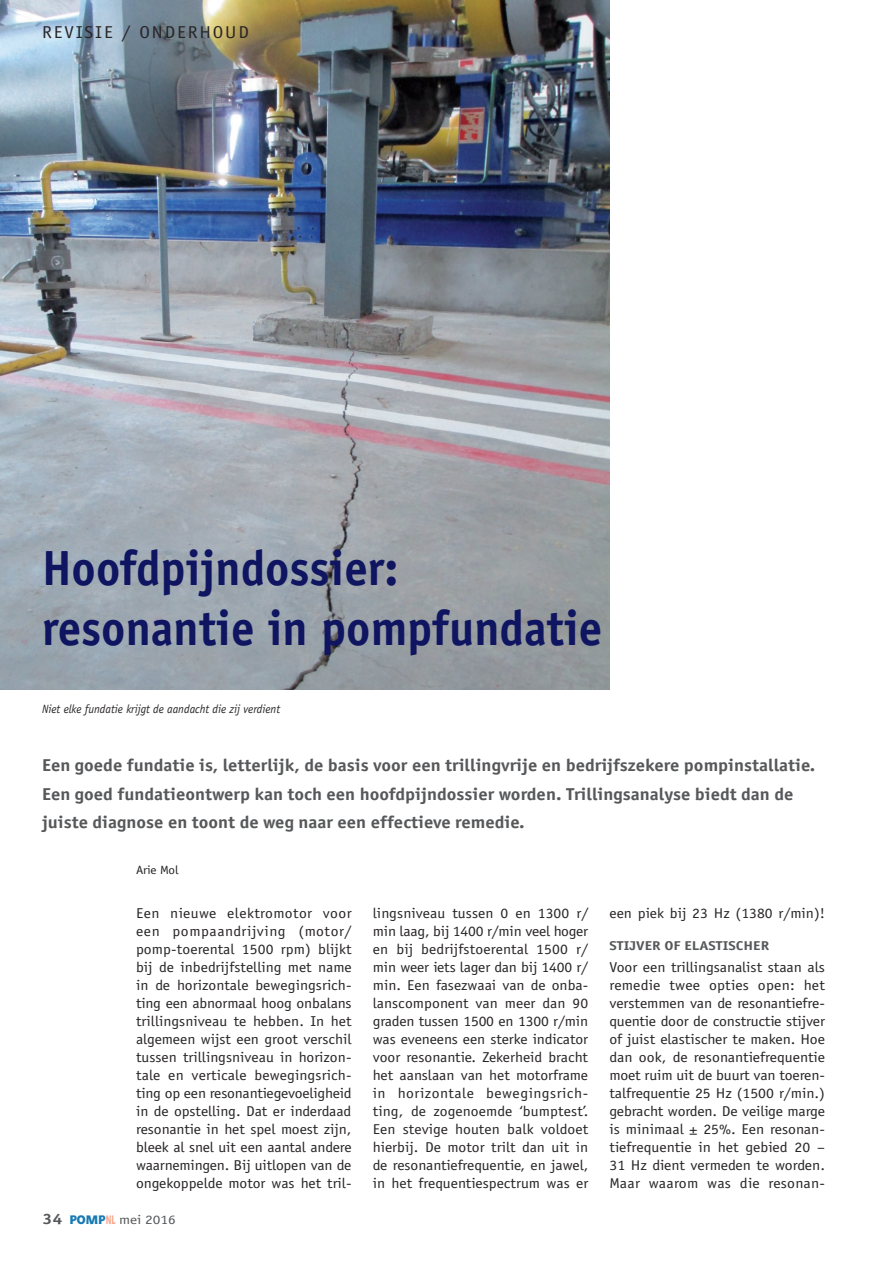
<style>
.page{position:relative;width:893px;height:1263px;background:#fff}
.page>*{position:absolute;margin:0;border:0;box-sizing:border-box;transform-origin:0 0}
.t1{font:700 49.5px/59.7px "Officina Sans Std";color:#0f1560;scale:.95 1}
.t2{font:700 17.25px/28.5px "Officina Sans Std";color:#57585a;scale:1.08 1}
.t3{font:17.25px "Officina Sans Std";letter-spacing:.1em;color:#282526;scale:1.1 1}
.t4{font:14.4px/18px "Officina Sans Std";color:#282526;text-align:justify;scale:1.09 1}
.t5{font:14.4px/18px "Officina Sans Std";color:#282526;text-align:justify;scale:1.1 1}
.t6{font:700 12.9px "Officina Sans Std";color:#57585a;scale:1.2 1}
.t7{font:12.9px "Officina Sans Std";color:#57585a;scale:1.2 1}
.t8{font:italic 12px "Officina Sans Std";color:#282526;scale:.96 1}
.t9{font:12px "Officina Sans Std";letter-spacing:-.01em;color:#282526;scale:1.1 1}
.s1{font-weight:700;font-size:15px}
.s2{font-family:"Shannon";font-weight:800;font-size:12px;color:#177ab4}
.s3{font-family:"Shannon";font-weight:800;font-size:12px;color:#f8a98e}
</style>
<div class="page">
<img style="left:0;top:0;width:609px;height:690px">
<p class="t3" style="left:42px;top:22px;width:190px">REVISIE / ONDERHOUD</p>
<h1 class="t1" style="left:42px;top:538px;width:591px">Hoofdpijndossier: resonantie in pompfundatie</h1>
<p class="t8" style="left:42px;top:701px;width:250px">Niet elke fundatie krijgt de aandacht die zij verdient</p>
<p class="t2" style="left:42px;top:751px;width:717px">Een goede fundatie is, letterlijk, de basis voor een trillingvrije en bedrijfszekere pompinstallatie.<br>Een goed fundatieontwerp kan toch een hoofdpijndossier worden. Trillingsanalyse biedt dan de juiste diagnose en toont de weg naar een effectieve remedie.</p>
<p class="t9" style="left:136px;top:863px;width:40px">Arie Mol</p>
<p class="t4" style="left:136px;top:904px;width:199px">Een nieuwe elektromotor voor een pompaandrijving (motor/ pomp-toerental 1500 rpm) blijkt bij de inbedrijfstelling met name in de horizontale bewegingsrich&shy;ting een abnormaal hoog onbalans trillingsniveau te hebben. In het algemeen wijst een groot verschil tussen trillingsniveau in horizon&shy;tale en verticale bewegingsrich&shy;ting op een resonantiegevoeligheid in de opstelling. Dat er inderdaad resonantie in het spel moest zijn, bleek al snel uit een aantal andere waarnemingen. Bij uitlopen van de ongekoppelde motor was het tril-</p>
<p class="t4" style="left:373px;top:904px;width:199px">lingsniveau tussen 0 en 1300 r/ min laag, bij 1400 r/min veel hoger en bij bedrijfstoerental 1500 r/ min weer iets lager dan bij 1400 r/ min. Een fasezwaai van de onba&shy;lanscomponent van meer dan 90 graden tussen 1500 en 1300 r/min was eveneens een sterke indicator voor resonantie. Zekerheid bracht het aanslaan van het motorframe in horizontale bewegingsrich&shy;ting, de zogenoemde ‘bumptest’.<br>Een stevige houten balk voldoet hierbij. De motor trilt dan uit in de resonantiefrequentie, en jawel, in het frequentiespectrum was er</p>
<p class="t4" style="left:609px;top:904px;width:199px">een piek bij 23 Hz (1380 r/min)!</p>
<p class="t6" style="left:609px;top:937px;width:135px">STIJVER OF ELASTISCHER</p>
<p class="t5" style="left:609px;top:958px;width:197px">Voor een trillingsanalist staan als remedie twee opties open: het verstemmen van de resonantiefre&shy;quentie door de constructie stijver of juist elastischer te maken. Hoe dan ook, de resonantiefrequentie moet ruim uit de buurt van toeren&shy;talfrequentie 25 Hz (1500 r/min.) gebracht worden. De veilige marge is minimaal ± 25%. Een resonan&shy;tiefrequentie in het gebied 20 – 31 Hz dient vermeden te worden.<br>Maar waarom was die resonan-</p>
<p class="t7" style="left:43px;top:1212px;width:113px"><span class="s1">34</span> <span class="s2">POMP</span><span class="s3">NL</span> mei 2016</p>
</div>
